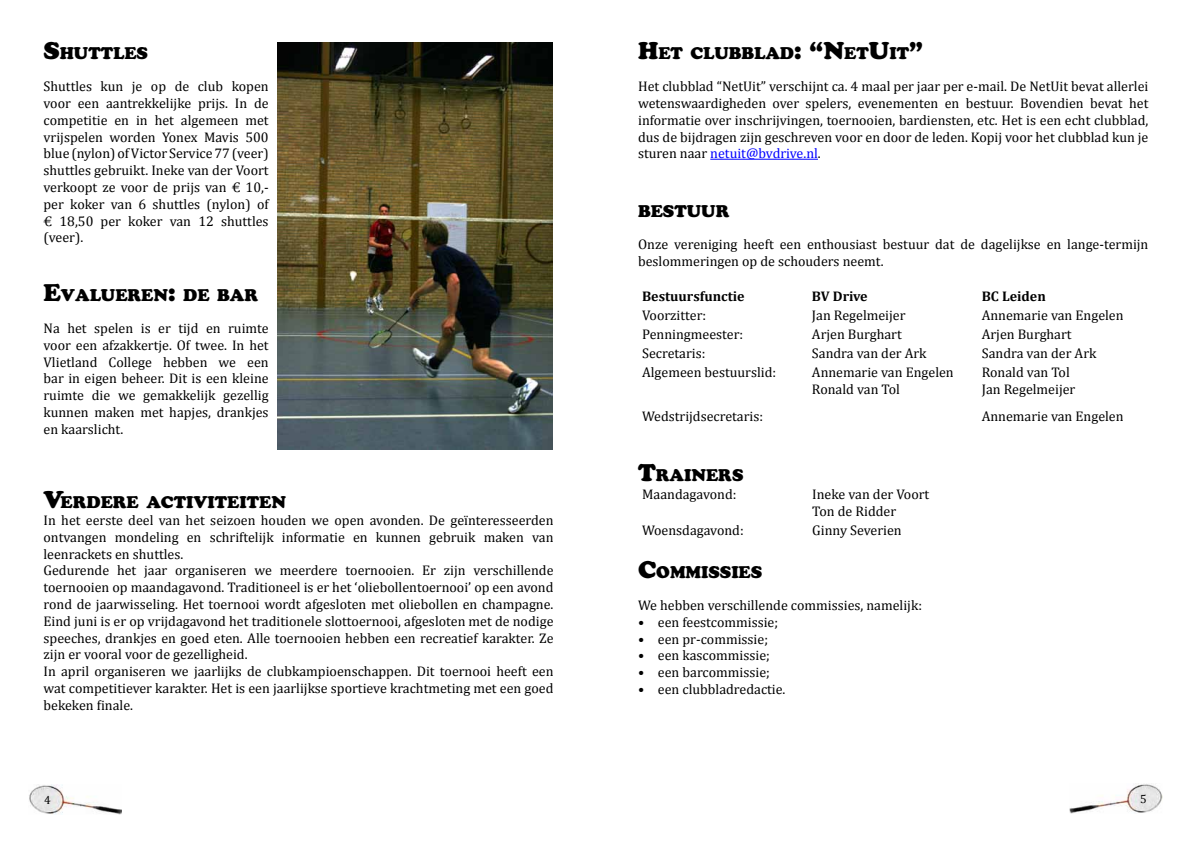
<style>
.page{position:relative;width:1191px;height:842px;background:#fff}
.page>*{position:absolute;margin:0;border:0;box-sizing:border-box;transform-origin:0 0}
.t1{font:16.8px "Cooper Black Std";color:#000}
.t2{font:14px/16.8px "Cambria";color:#000}
.t3{font:700 14px "Cambria";color:#000}
.t4{font:12px "Cambria";color:#000}
.s1{font-size:24px}
.s2{color:#00f}
</style>
<div class="page">
<img style="left:29px;top:784px;width:92px;height:30px">
<img style="left:1069px;top:784px;width:93px;height:30px">
<hr style="left:710px;top:159px;width:108px;height:1px;background:#00f">
<img style="left:277px;top:43px;width:276px;height:406px">
<p class="t1" style="left:44px;top:43px;width:106px"><span class="s1">S</span>HUTTLES</p>
<p class="t2" style="left:44px;top:78px;width:227px;text-align:justify">Shuttles kun je op de club kopen voor een aantrekkelijke prijs. In de competitie en in het algemeen met vrijspelen worden Yonex Mavis 500 blue (nylon) of Victor Service 77 (veer) shuttles gebruikt. Ineke van der Voort verkoopt ze voor de prijs van € 10,- per koker van 6 shuttles (nylon) of € 18,50 per koker van 12 shuttles (veer).</p>
<p class="t1" style="left:44px;top:285px;width:216px"><span class="s1">E</span>VALUEREN<span class="s1">:</span> DE BAR</p>
<p class="t2" style="left:44px;top:320px;width:227px;text-align:justify">Na het spelen is er tijd en ruimte voor een afzakkertje. Of twee. In het Vlietland College hebben we een bar in eigen beheer. Dit is een kleine ruimte die we gemakkelijk gezellig kunnen maken met hapjes, drankjes en kaarslicht.</p>
<p class="t1" style="left:44px;top:492px;width:244px"><span class="s1">V</span>ERDERE ACTIVITEITEN</p>
<p class="t2" style="left:44px;top:512px;width:511px">In het eerste deel van het seizoen houden we open avonden. De geïnteresseerden ontvangen mondeling en schriftelijk informatie en kunnen gebruik maken van leenrackets en shuttles.<br>Gedurende het jaar organiseren we meerdere toernooien. Er zijn verschillende toernooien op maandagavond. Traditioneel is er het ‘oliebollentoernooi’ op een avond rond de jaarwisseling. Het toernooi wordt afgesloten met oliebollen en champagne.<br>Eind juni is er op vrijdagavond het traditionele slottoernooi, afgesloten met de nodige speeches, drankjes en goed eten. Alle toernooien hebben een recreatief karakter. Ze zijn er vooral voor de gezelligheid.<br>In april organiseren we jaarlijks de clubkampioenschappen. Dit toernooi heeft een wat competitiever karakter. Het is een jaarlijkse sportieve krachtmeting met een goed bekeken finale.</p>
<p class="t1" style="left:638px;top:43px;width:287px"><span class="s1">H</span>ET CLUBBLAD<span class="s1">: “N</span>ET<span class="s1">U</span>IT<span class="s1">”</span></p>
<p class="t2" style="left:638px;top:78px;width:512px;text-align:justify">Het clubblad “NetUit” verschijnt ca. 4 maal per jaar per e-mail. De NetUit bevat allerlei wetenswaardigheden over spelers, evenementen en bestuur. Bovendien bevat het informatie over inschrijvingen, toernooien, bardiensten, etc. Het is een echt clubblad, dus de bijdragen zijn geschreven voor en door de leden. Kopij voor het clubblad kun je sturen naar <span class="s2">netuit@bvdrive.nl</span>.</p>
<p class="t1" style="left:638px;top:201px;width:93px">BESTUUR</p>
<p class="t2" style="left:638px;top:236px;width:512px">Onze vereniging heeft een enthousiast bestuur dat de dagelijkse en lange-termijn beslommeringen op de schouders neemt.</p>
<p class="t3" style="left:642px;top:288px;width:104px">Bestuursfunctie</p>
<p class="t3" style="left:812px;top:288px;width:57px">BV Drive</p>
<p class="t3" style="left:981px;top:288px;width:66px">BC Leiden</p>
<p class="t2" style="left:642px;top:307px;width:66px">Voorzitter:</p>
<p class="t2" style="left:812px;top:307px;width:95px">Jan Regelmeijer</p>
<p class="t2" style="left:981px;top:307px;width:143px">Annemarie van Engelen</p>
<p class="t2" style="left:642px;top:326px;width:103px">Penningmeester:</p>
<p class="t2" style="left:812px;top:326px;width:91px">Arjen Burghart</p>
<p class="t2" style="left:981px;top:326px;width:91px">Arjen Burghart</p>
<p class="t2" style="left:642px;top:345px;width:65px">Secretaris:</p>
<p class="t2" style="left:812px;top:345px;width:116px">Sandra van der Ark</p>
<p class="t2" style="left:981px;top:345px;width:116px">Sandra van der Ark</p>
<p class="t2" style="left:642px;top:364px;width:136px">Algemeen bestuurslid:</p>
<p class="t2" style="left:812px;top:364px;width:143px">Annemarie van Engelen<br>Ronald van Tol</p>
<p class="t2" style="left:981px;top:364px;width:95px">Ronald van Tol<br>Jan Regelmeijer</p>
<p class="t2" style="left:642px;top:408px;width:123px">Wedstrijdsecretaris:</p>
<p class="t2" style="left:981px;top:408px;width:143px">Annemarie van Engelen</p>
<p class="t1" style="left:638px;top:464px;width:107px"><span class="s1">T</span>RAINERS</p>
<p class="t2" style="left:642px;top:486px;width:96px">Maandagavond:</p>
<p class="t2" style="left:812px;top:486px;width:119px">Ineke van der Voort<br>Ton de Ridder</p>
<p class="t2" style="left:642px;top:522px;width:103px">Woensdagavond:</p>
<p class="t2" style="left:812px;top:522px;width:91px">Ginny Severien</p>
<p class="t1" style="left:638px;top:562px;width:126px"><span class="s1">C</span>OMMISSIES</p>
<p class="t2" style="left:638px;top:597px;width:285px">We hebben verschillende commissies, namelijk:</p>
<p class="t2" style="left:638px;top:613px;width:141px">• een feestcommissie;</p>
<p class="t2" style="left:638px;top:630px;width:131px">• een pr-commissie;</p>
<p class="t2" style="left:638px;top:647px;width:133px">• een kascommissie;</p>
<p class="t2" style="left:638px;top:664px;width:133px">• een barcommissie;</p>
<p class="t2" style="left:638px;top:681px;width:149px">• een clubbladredactie.</p>
<p class="t4" style="left:44px;top:793px;width:8px">4</p>
<p class="t4" style="left:1140px;top:792px;width:8px">5</p>
</div>
